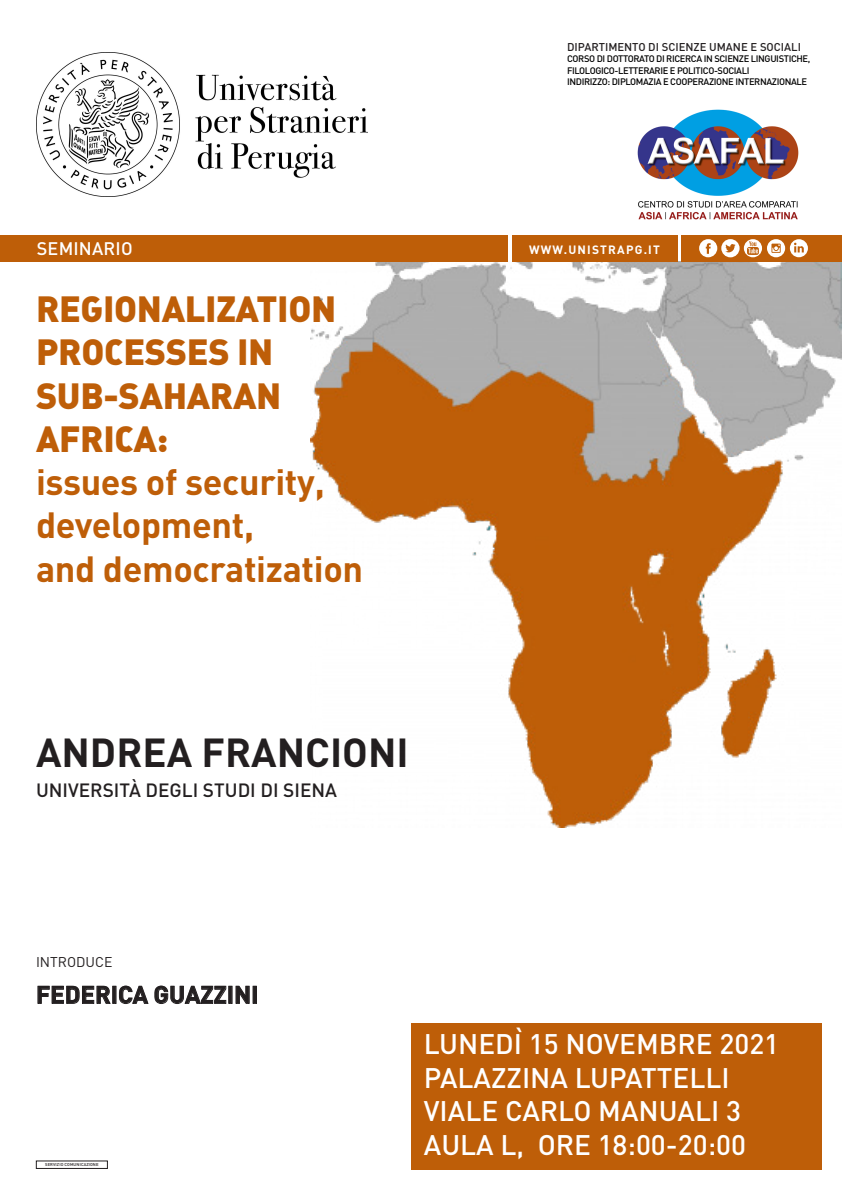
<style>
.page{position:relative;width:842px;height:1191px;background:#fff}
.page>*{position:absolute;margin:0;border:0;box-sizing:border-box;transform-origin:0 0}
.t1{font:700 40px "DIN";color:#231f20}
.t2{font:700 36px "DIN";letter-spacing:-.01em;color:#be5e08}
.t3{font:36px "DIN Black Alternate";letter-spacing:-.01em;color:#be5e08}
.t4{font:500 28px "DIN";color:#fff}
.t5{font:700 24px "DIN";color:#231f20}
.t6{font:500 19px "DIN";color:#231f20}
.t7{font:500 18px "DIN";letter-spacing:.01em;color:#fff}
.t8{font:14px "DIN";color:#231f20}
.t9{font:700 11.9px "DIN";letter-spacing:.1em;color:#fff}
.t10{font:500 11.2px "DIN";color:#231f20}
.t11{font:500 9.4px "DIN";letter-spacing:-.04em;color:#000}
.t12{font:500 4.2px "DIN";letter-spacing:.02em;color:#231f20}
</style>
<div class="page">
<svg style="left:38px;top:986px;width:72px;height:17px"></svg>
<svg style="left:119px;top:986px;width:29px;height:17px"></svg>
<svg style="left:155px;top:986px;width:71px;height:17px"></svg>
<svg style="left:236px;top:986px;width:13px;height:17px"></svg>
<div style="left:253px;top:986px;width:4px;height:17px;border:1px solid #231f20"></div>
<img style="left:36px;top:52px;width:332px;height:144px">
<div style="left:411px;top:1023px;width:410px;height:146px;background:#be5e08"></div>
<img style="left:310px;top:261px;width:532px;height:567px">
<div style="left:682px;top:235px;width:160px;height:26px;background:#be5e08"></div>
<div style="left:0;top:235px;width:508px;height:26px;background:#be5e08"></div>
<svg style="left:699px;top:239px;width:109px;height:18px"></svg>
<div style="left:512px;top:235px;width:165px;height:26px;background:#be5e08"></div>
<img style="left:637px;top:109px;width:162px;height:111px">
<p class="t10" style="left:567px;top:40px;width:235px">DIPARTIMENTO DI SCIENZE UMANE E SOCIALI</p>
<p class="t11" style="left:567px;top:53px;width:245px">CORSO DI DOTTORATO DI RICERCA IN SCIENZE LINGUISTICHE,</p>
<p class="t11" style="left:567px;top:64px;width:184px">FILOLOGICO-LETTERARIE E POLITICO-SOCIALI</p>
<p class="t11" style="left:567px;top:75px;width:242px">INDIRIZZO: DIPLOMAZIA E COOPERAZIONE INTERNAZIONALE</p>
<p class="t7" style="left:37px;top:237px;width:97px">SEMINARIO</p>
<p class="t9" style="left:529px;top:241px;width:132px">WWW.UNISTRAPG.IT</p>
<p class="t3" style="left:36px;top:285px;width:302px">REGIONALIZATION</p>
<p class="t3" style="left:36px;top:328px;width:239px">PROCESSES IN</p>
<p class="t3" style="left:36px;top:371px;width:247px">SUB-SAHARAN</p>
<p class="t3" style="left:36px;top:415px;width:134px">AFRICA:</p>
<p class="t2" style="left:36px;top:458px;width:290px">issues of security,</p>
<p class="t2" style="left:36px;top:502px;width:220px">development,</p>
<p class="t2" style="left:36px;top:545px;width:329px">and democratization</p>
<p class="t1" style="left:36px;top:726px;width:374px">ANDREA FRANCIONI</p>
<p class="t6" style="left:36px;top:778px;width:303px">UNIVERSITÀ DEGLI STUDI DI SIENA</p>
<p class="t8" style="left:36px;top:953px;width:78px">INTRODUCE</p>
<p class="t5" style="left:36px;top:979px;width:224px">FEDERICA GUAZZINI</p>
<p class="t12" style="left:45px;top:1161px;width:55px">SERVIZIO COMUNICAZIONE</p>
<p class="t4" style="left:424px;top:1026px;width:357px">LUNEDÌ 15 NOVEMBRE 2021</p>
<p class="t4" style="left:424px;top:1059px;width:307px">PALAZZINA LUPATTELLI</p>
<p class="t4" style="left:424px;top:1093px;width:319px">VIALE CARLO MANUALI 3</p>
<p class="t4" style="left:424px;top:1126px;width:324px">AULA L, ORE 18:00-20:00</p>
</div>
